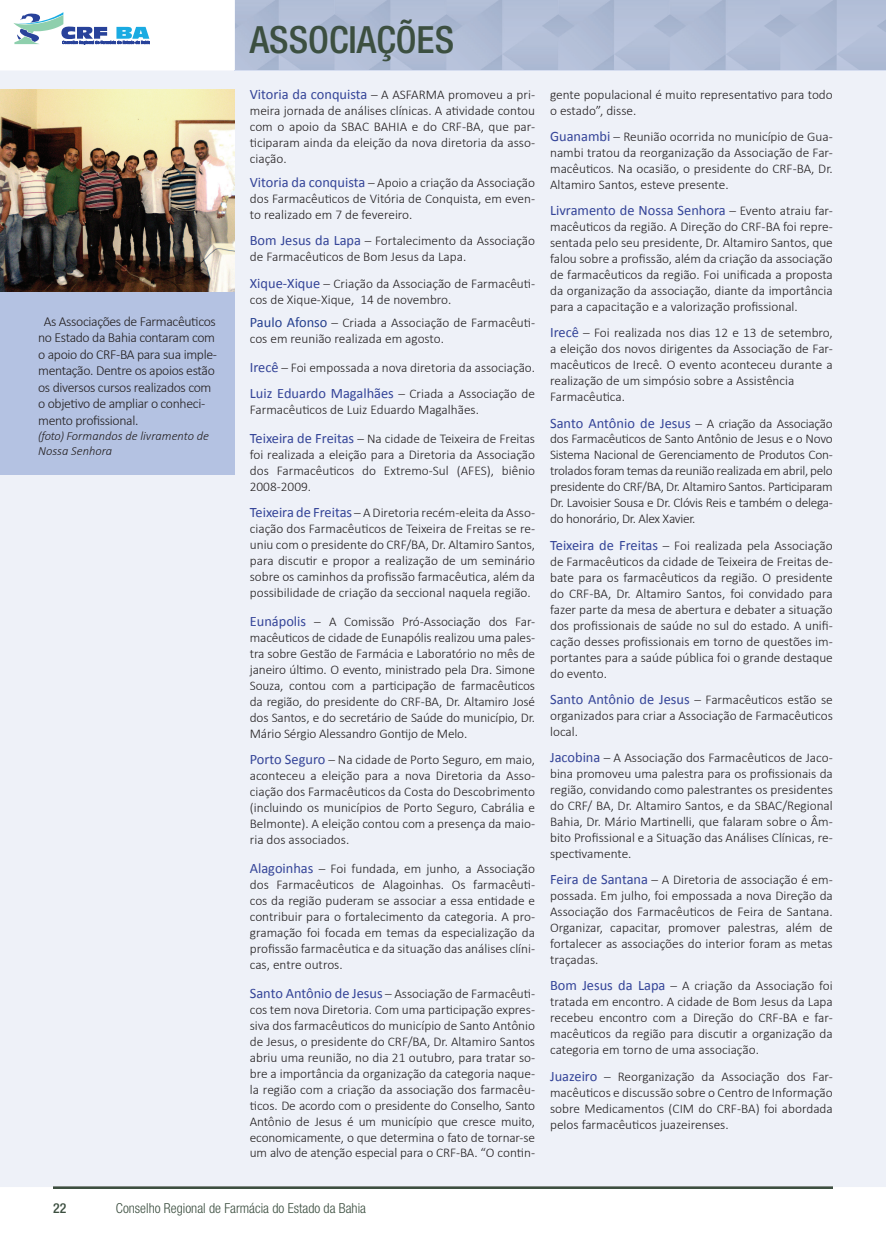
<style>
.page{position:relative;width:886px;height:1241px;background:#fff}
.page>*{position:absolute;margin:0;border:0;box-sizing:border-box;transform-origin:0 0}
.t1{font:500 condensed 37.5px "Helvetica Neue LT Pro";color:#3c4f40}
.t2{font:14.38px "Calibri";color:#344498}
.t3{font:300 13.75px/16.5px "Calibri";letter-spacing:-.025em;color:#231f20}
.t4{font:300 condensed 13.75px "Helvetica Neue LT Pro";color:#3c4f40}
.t5{font:500 condensed 13.75px "Helvetica Neue LT Pro";color:#3c4f40}
.t6{font:300 13.25px/16px "Calibri";color:#231f20;text-align:justify}
.t7{font:italic 300 12.5px/15px "Calibri";color:#231f20}
.s1{font-weight:400;font-size:14.38px;color:#344498}
.s2{font-weight:400;font-size:14.38px;color:#253f8e}
.s3{font-weight:300;font-size:13.25px;color:#231f20}
</style>
<div class="page">
<hr style="left:53px;top:1186px;width:780px;height:2px;background:#3c4f40">
<svg style="left:13px;top:12px;width:137px;height:32px"></svg>
<img style="left:236px;top:0;width:650px;height:70px">
<div style="left:0;top:70px;width:886px;height:1116px;background:#eef1f8"></div>
<hr style="left:53px;top:1186px;width:780px;height:1px;background:#838b86">
<hr style="left:235px;top:70px;width:651px;height:1px;background:#d4dcef">
<div style="left:0;top:291px;width:235px;height:183px;background:#b4c2e2"></div>
<img style="left:0;top:90px;width:235px;height:201px">
<p class="t3" style="left:38px;top:312px;width:180px;text-indent:6px">As Associações de Farmacêuticos no Estado da Bahia contaram com o apoio do CRF-BA para sua imple&shy;mentação. Dentre os apoios estão os diversos cursos realizados com o objetivo de ampliar o conheci&shy;mento profissional.</p>
<p class="t7" style="left:38px;top:428px;width:172px">(foto) Formandos de livramento de<br>Nossa Senhora</p>
<h1 class="t1" style="left:250px;top:18px;width:206px">ASSOCIAÇÕES</h1>
<p class="t6" style="left:250px;top:87px;width:287px"><span class="s1">Vitoria da conquista</span> – A ASFARMA promoveu a pri&shy;meira jornada de análises clínicas. A atividade contou com o apoio da SBAC BAHIA e do CRF-BA, que par&shy;ticiparam ainda da eleição da nova diretoria da asso&shy;ciação.</p>
<p class="t6" style="left:250px;top:174px;width:287px"><span class="s1">Vitoria da conquista</span> – Apoio a criação da Associação dos Farmacêuticos de Vitória de Conquista, em even&shy;to realizado em 7 de fevereiro.</p>
<p class="t6" style="left:250px;top:233px;width:287px"><span class="s1">Bom Jesus da Lapa</span> – Fortalecimento da Associação de Farmacêuticos de Bom Jesus da Lapa.</p>
<p class="t6" style="left:250px;top:275px;width:287px"><span class="s1">Xique-Xique</span> – Criação da Associação de Farmacêuti&shy;cos de Xique-Xique, 14 de novembro.</p>
<p class="t6" style="left:250px;top:315px;width:287px"><span class="s2">Paulo Afonso</span> – Criada a Associação de Farmacêuti&shy;cos em reunião realizada em agosto.</p>
<p class="t6" style="left:250px;top:359px;width:287px"><span class="s1">Irecê</span> – Foi empossada a nova diretoria da associação.</p>
<p class="t2" style="left:250px;top:384px;width:287px">Luiz Eduardo Magalhães <span class="s3">– Criada a Associação de</span></p>
<p class="t6" style="left:250px;top:395px;width:287px;line-height:28.8px">Farmacêuticos de Luiz Eduardo Magalhães.<br><span class="s1">Teixeira de Freitas</span> – Na cidade de Teixeira de Freitas</p>
<p class="t6" style="left:250px;top:446px;width:287px">foi realizada a eleição para a Diretoria da Associação dos Farmacêuticos do Extremo-Sul (AFES), biênio 2008-2009.</p>
<p class="t6" style="left:250px;top:505px;width:287px"><span class="s1">Teixeira de Freitas</span> – A Diretoria recém-eleita da Asso&shy;ciação dos Farmacêuticos de Teixeira de Freitas se re&shy;uniu com o presidente do CRF/BA, Dr. Altamiro Santos, para discutir e propor a realização de um seminário sobre os caminhos da profissão farmacêutica, além da possibilidade de criação da seccional naquela região.</p>
<p class="t6" style="left:250px;top:613px;width:287px"><span class="s1">Eunápolis</span> – A Comissão Pró-Associação dos Far&shy;macêuticos de cidade de Eunapólis realizou uma pales&shy;tra sobre Gestão de Farmácia e Laboratório no mês de janeiro último. O evento, ministrado pela Dra. Simone Souza, contou com a participação de farmacêuticos da região, do presidente do CRF-BA, Dr. Altamiro José dos Santos, e do secretário de Saúde do município, Dr.<br>Mário Sérgio Alessandro Gontijo de Melo.</p>
<p class="t6" style="left:250px;top:751px;width:287px"><span class="s1">Porto Seguro</span> – Na cidade de Porto Seguro, em maio, aconteceu a eleição para a nova Diretoria da Asso&shy;ciação dos Farmacêuticos da Costa do Descobrimento (incluindo os municípios de Porto Seguro, Cabrália e Belmonte). A eleição contou com a presença da maio&shy;ria dos associados.</p>
<p class="t6" style="left:250px;top:860px;width:287px"><span class="s1">Alagoinhas</span> – Foi fundada, em junho, a Associação dos Farmacêuticos de Alagoinhas. Os farmacêuti&shy;cos da região puderam se associar a essa entidade e contribuir para o fortalecimento da categoria. A pro&shy;gramação foi focada em temas da especialização da profissão farmacêutica e da situação das análises clíni&shy;cas, entre outros.</p>
<p class="t6" style="left:250px;top:984px;width:287px"><span class="s1">Santo Antônio de Jesus</span> – Associação de Farmacêuti&shy;cos tem nova Diretoria. Com uma participação expres&shy;siva dos farmacêuticos do município de Santo Antônio de Jesus, o presidente do CRF/BA, Dr. Altamiro Santos abriu uma reunião, no dia 21 outubro, para tratar so&shy;bre a importância da organização da categoria naque&shy;la região com a criação da associação dos farmacêu&shy;ticos. De acordo com o presidente do Conselho, Santo Antônio de Jesus é um município que cresce muito, economicamente, o que determina o fato de tornar-se um alvo de atenção especial para o CRF-BA. “O contin-</p>
<p class="t6" style="left:550px;top:86px;width:284px">gente populacional é muito representativo para todo o estado”, disse.</p>
<p class="t6" style="left:550px;top:128px;width:284px"><span class="s1">Guanambi</span> – Reunião ocorrida no município de Gua&shy;nambi tratou da reorganização da Associação de Far&shy;macêuticos. Na ocasião, o presidente do CRF-BA, Dr.<br>Altamiro Santos, esteve presente.</p>
<p class="t2" style="left:550px;top:201px;width:284px">Livramento de Nossa Senhora <span class="s3">– Evento atraiu far-</span></p>
<p class="t6" style="left:550px;top:218px;width:284px">macêuticos da região. A Direção do CRF-BA foi repre&shy;sentada pelo seu presidente, Dr. Altamiro Santos, que falou sobre a profissão, além da criação da associação de farmacêuticos da região. Foi unificada a proposta da organização da associação, diante da importância para a capacitação e a valorização profissional.</p>
<p class="t6" style="left:550px;top:325px;width:284px;text-align:left"><span class="s1">Irecê</span> – Foi realizada nos dias 12 e 13 de setembro, a eleição dos novos dirigentes da Associação de Far&shy;macêuticos de Irecê. O evento aconteceu durante a realização de um simpósio sobre a Assistência Farmacêutica.</p>
<p class="t6" style="left:550px;top:415px;width:284px"><span class="s1">Santo Antônio de Jesus</span> – A criação da Associação dos Farmacêuticos de Santo Antônio de Jesus e o Novo Sistema Nacional de Gerenciamento de Produtos Con&shy;trolados foram temas da reunião realizada em abril, pelo presidente do CRF/BA, Dr. Altamiro Santos. Participaram Dr. Lavoisier Sousa e Dr. Clóvis Reis e também o delega&shy;do honorário, Dr. Alex Xavier.</p>
<p class="t6" style="left:550px;top:537px;width:284px"><span class="s1">Teixeira de Freitas</span> – Foi realizada pela Associação de Farmacêuticos da cidade de Teixeira de Freitas de&shy;bate para os farmacêuticos da região. O presidente do CRF-BA, Dr. Altamiro Santos, foi convidado para fazer parte da mesa de abertura e debater a situação dos profissionais de saúde no sul do estado. A unifi&shy;cação desses profissionais em torno de questões im&shy;portantes para a saúde pública foi o grande destaque do evento.</p>
<p class="t6" style="left:550px;top:691px;width:284px"><span class="s1">Santo Antônio de Jesus</span> – Farmacêuticos estão se organizados para criar a Associação de Farmacêuticos local.</p>
<p class="t6" style="left:550px;top:749px;width:284px"><span class="s1">Jacobina</span> – A Associação dos Farmacêuticos de Jaco&shy;bina promoveu uma palestra para os profissionais da região, convidando como palestrantes os presidentes do CRF/ BA, Dr. Altamiro Santos, e da SBAC/Regional Bahia, Dr. Mário Martinelli, que falaram sobre o Âm&shy;bito Profissional e a Situação das Análises Clínicas, re&shy;spectivamente.</p>
<p class="t6" style="left:550px;top:871px;width:284px"><span class="s1">Feira de Santana</span> – A Diretoria de associação é em&shy;possada. Em julho, foi empossada a nova Direção da Associação dos Farmacêuticos de Feira de Santana.<br>Organizar, capacitar, promover palestras, além de fortalecer as associações do interior foram as metas traçadas.</p>
<p class="t6" style="left:550px;top:977px;width:284px"><span class="s1">Bom Jesus da Lapa</span> – A criação da Associação foi tratada em encontro. A cidade de Bom Jesus da Lapa recebeu encontro com a Direção do CRF-BA e far&shy;macêuticos da região para discutir a organização da categoria em torno de uma associação.</p>
<p class="t6" style="left:550px;top:1067px;width:284px"><span class="s1">Juazeiro</span> – Reorganização da Associação dos Far&shy;macêuticos e discussão sobre o Centro de Informação sobre Medicamentos (CIM do CRF-BA) foi abordada pelos farmacêuticos juazeirenses.</p>
<p class="t5" style="left:53px;top:1199px;width:15px">22</p>
<p class="t4" style="left:116px;top:1199px;width:252px">Conselho Regional de Farmácia do Estado da Bahia</p>
</div>
